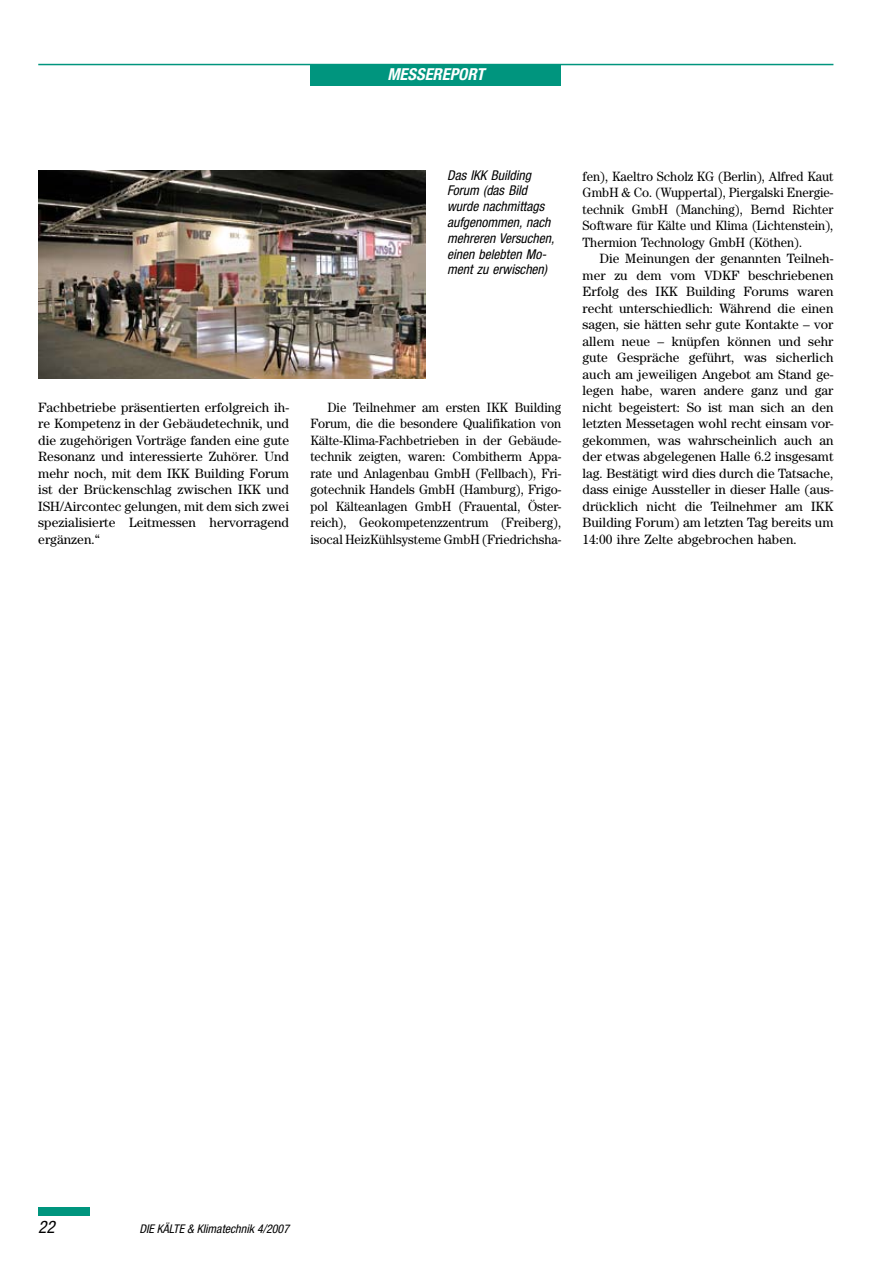
<style>
.page{position:relative;width:893px;height:1263px;background:#fff}
.page>*{position:absolute;margin:0;border:0;box-sizing:border-box;transform-origin:0 0}
.t1{font:italic condensed 17.25px "Helvetica Neue LT Std";color:#000}
.t2{font:italic 700 condensed 16.5px "Helvetica Neue LT Std";color:#fff}
.t3{font:13.5px/16.5px "Century Std";color:#000;text-align:justify}
.t4{font:13.5px/16.5px "Century Std";color:#000;text-align:justify;scale:.94 1}
.t5{font:italic condensed 13.5px/15.8px "Helvetica Neue LT Std";color:#000}
.t6{font:italic condensed 12px "Helvetica Neue LT Std";color:#000}
</style>
<div class="page">
<div style="left:38px;top:1208px;width:51px;height:8px;background:#00957e"></div>
<div style="left:310px;top:65px;width:251px;height:20px;background:#00957e"></div>
<hr style="left:38px;top:64px;width:795px;height:1px;background:#00957e">
<img style="left:38px;top:170px;width:388px;height:209px">
<p class="t2" style="left:387px;top:64px;width:98px">MESSEREPORT</p>
<p class="t5" style="left:447px;top:167px;width:109px">Das IKK Building<br>Forum (das Bild wurde nachmittags aufgenommen, nach mehreren Versuchen, einen belebten Mo&shy;ment zu erwischen)</p>
<p class="t3" style="left:38px;top:399px;width:252px">Fachbetriebe präsentierten erfolgreich ih&shy;re Kompetenz in der Gebäudetechnik, und die zugehörigen Vorträge fanden eine gute Resonanz und interessierte Zuhörer. Und mehr noch, mit dem IKK Building Forum ist der Brückenschlag zwischen IKK und ISH/Aircontec gelungen, mit dem sich zwei spezialisierte Leitmessen hervorragend ergänzen.“</p>
<p class="t4" style="left:310px;top:399px;width:268px;text-indent:17px">Die Teilnehmer am ersten IKK Building Forum, die die besondere Qualifikation von Kälte-Klima-Fachbetrieben in der Gebäude&shy;technik zeigten, waren: Combitherm Appa&shy;rate und Anlagenbau GmbH (Fellbach), Fri&shy;gotechnik Handels GmbH (Hamburg), Frigo&shy;pol Kälteanlagen GmbH (Frauental, Öster&shy;reich), Geokompetenzzentrum (Freiberg), isocal HeizKühlsysteme GmbH (Friedrichsha-</p>
<p class="t4" style="left:583px;top:168px;width:268px">fen), Kaeltro Scholz KG (Berlin), Alfred Kaut GmbH &amp; Co. (Wuppertal), Piergalski Energie&shy;technik GmbH (Manching), Bernd Richter Software für Kälte und Klima (Lichtenstein), Thermion Technology GmbH (Köthen).</p>
<p class="t3" style="left:583px;top:250px;width:252px;text-indent:17px">Die Meinungen der genannten Teilneh&shy;mer zu dem vom VDKF beschriebenen Erfolg des IKK Building Forums waren recht unterschiedlich: Während die einen sagen, sie hätten sehr gute Kontakte – vor allem neue – knüpfen können und sehr gute Gespräche geführt, was sicherlich auch am jeweiligen Angebot am Stand ge&shy;legen habe, waren andere ganz und gar nicht begeistert: So ist man sich an den letzten Messetagen wohl recht einsam vor&shy;gekommen, was wahrscheinlich auch an der etwas abgelegenen Halle 6.2 insgesamt lag. Bestätigt wird dies durch die Tatsache, dass einige Aussteller in dieser Halle (aus&shy;drücklich nicht die Teilnehmer am IKK Building Forum) am letzten Tag bereits um 14:00 ihre Zelte abgebrochen haben.</p>
<p class="t1" style="left:38px;top:1217px;width:18px">22</p>
<p class="t6" style="left:139px;top:1222px;width:151px">DIE KÄLTE &amp; Klimatechnik 4/2007</p>
</div>
